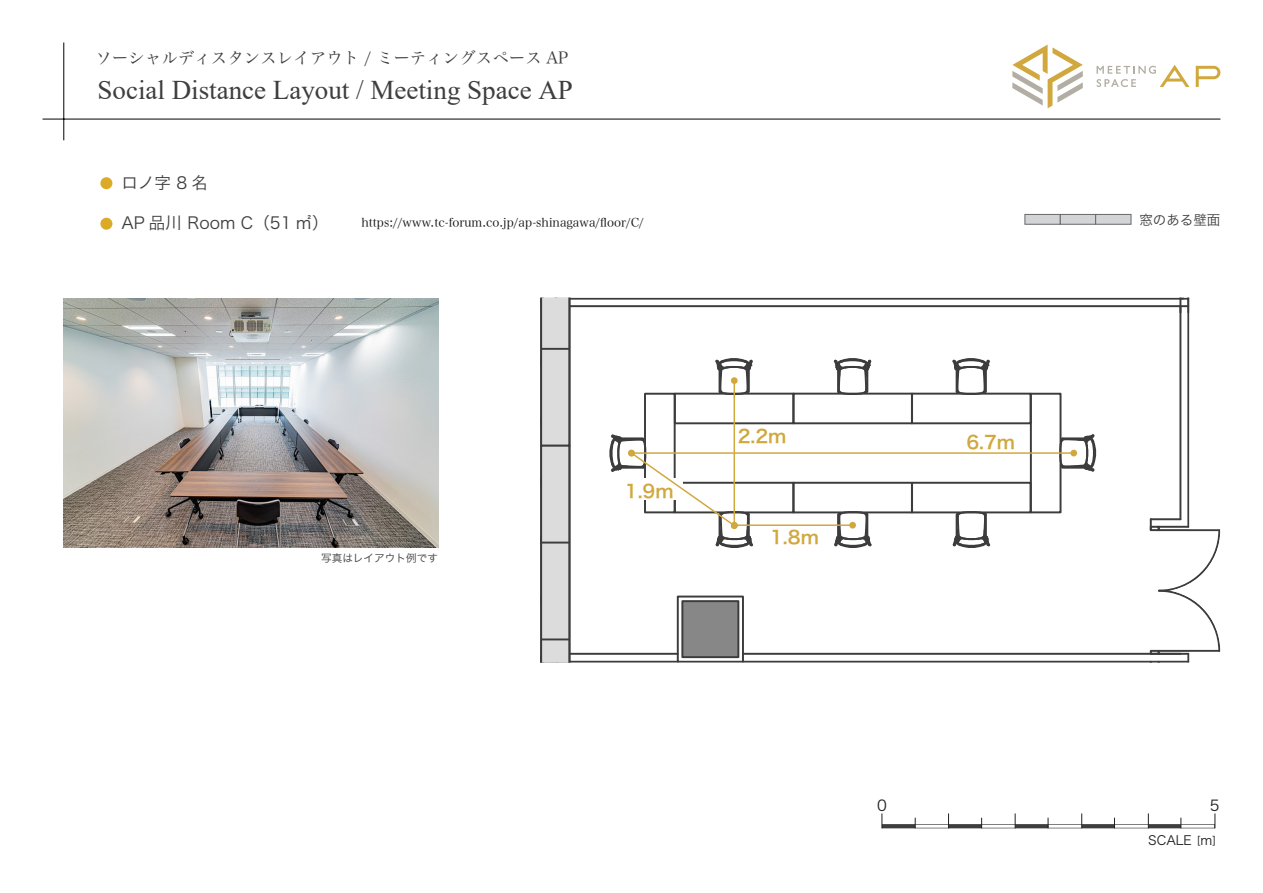
<style>
.page{position:relative;width:1263px;height:893px;background:#fff}
.page>*{position:absolute;margin:0;border:0;box-sizing:border-box;transform-origin:0 0}
.t1{font:27px "Times New Roman";color:#3e3e3f}
.t2{font:18px "Hira Kaku Std W6";color:#d0a83e}
.t3{font:16.5px "Hira Min Std W3";color:#3e3e3f}
.t4{font:16.5px "Hira Kaku Std W3";color:#3e3e3f}
.t5{font:14.85px "Hira Kaku Std W3";color:#231f20}
.t6{font:13.5px "Hira Kaku Std W3";color:#3e3e3f}
.t7{font:12.75px "Hira Kaku Std W3";color:#231f20}
.t8{font:12px "Hira Min Std W3";color:#131412}
.t9{font:10.65px "Hira Kaku Std W3";color:#3e3e3f}
.s1{font-size:10.65px}
</style>
<div class="page">
<img style="left:64px;top:298px;width:374px;height:249px">
<div style="left:100px;top:177px;width:12px;height:12px;background:#dbaa27;border-radius:50%"></div>
<div style="left:100px;top:218px;width:12px;height:12px;background:#dbaa27;border-radius:50%"></div>
<svg style="left:540px;top:298px;width:680px;height:365px"></svg>
<hr style="left:733px;top:381px;width:2px;height:145px;background:#d0a83e">
<div style="left:731px;top:377px;width:7px;height:7px;background:#d0a83e;border-radius:50%"></div>
<div style="left:731px;top:522px;width:7px;height:7px;background:#d0a83e;border-radius:50%"></div>
<svg style="left:883px;top:824px;width:332px;height:4px"></svg>
<hr style="left:915px;top:825px;width:33px;height:3px;background:#fff">
<hr style="left:1181px;top:825px;width:33px;height:3px;background:#fff">
<hr style="left:1115px;top:825px;width:33px;height:3px;background:#fff">
<hr style="left:1048px;top:825px;width:34px;height:3px;background:#fff">
<hr style="left:982px;top:825px;width:33px;height:3px;background:#fff">
<svg style="left:882px;top:813px;width:1px;height:15px"></svg>
<svg style="left:1215px;top:813px;width:1px;height:15px"></svg>
<svg style="left:1148px;top:813px;width:1px;height:15px"></svg>
<svg style="left:1081px;top:813px;width:1px;height:15px"></svg>
<svg style="left:1015px;top:813px;width:1px;height:15px"></svg>
<svg style="left:948px;top:813px;width:1px;height:15px"></svg>
<hr style="left:631px;top:452px;width:443px;height:2px;background:#d0a83e">
<div style="left:1070px;top:450px;width:7px;height:6px;background:#d0a83e;border-radius:50%"></div>
<div style="left:628px;top:450px;width:7px;height:6px;background:#d0a83e;border-radius:50%"></div>
<svg style="left:1196px;top:66px;width:24px;height:21px"></svg>
<svg style="left:1012px;top:45px;width:71px;height:63px"></svg>
<svg style="left:1096px;top:65px;width:93px;height:22px"></svg>
<hr style="left:43px;top:119px;width:1177px;height:1px;background:#030303">
<hr style="left:64px;top:43px;width:1px;height:97px;background:#030303">
<div style="left:1024px;top:214px;width:37px;height:11px;background:#d3d4d5;border:1px solid #67696b"></div>
<div style="left:1060px;top:214px;width:36px;height:11px;background:#d3d4d5;border:1px solid #67696b"></div>
<div style="left:1095px;top:214px;width:36px;height:11px;background:#d3d4d5;border:1px solid #67696b"></div>
<h3 class="t3" style="left:95px;top:46px;width:474px">ソーシャルディスタンスレイアウト / ミーティングスペース AP</h3>
<h1 class="t1" style="left:97px;top:71px;width:477px">Social Distance Layout / Meeting Space AP</h1>
<h3 class="t4" style="left:121px;top:170px;width:88px">ロノ字 8 名</h3>
<h3 class="t4" style="left:121px;top:210px;width:209px">AP 品川 Room C（51 ㎡）</h3>
<p class="t8" style="left:361px;top:214px;width:284px">https://www.tc-forum.co.jp/ap-shinagawa/floor/C/</p>
<p class="t9" style="left:321px;top:550px;width:118px">写真はレイアウト例です</p>
<h2 class="t2" style="left:625px;top:477px;width:50px">1.9m</h2>
<h2 class="t2" style="left:738px;top:422px;width:50px">2.2m</h2>
<h2 class="t2" style="left:770px;top:524px;width:50px">1.8m</h2>
<h2 class="t2" style="left:966px;top:428px;width:50px">6.7m</h2>
<p class="t6" style="left:1139px;top:209px;width:82px">窓のある壁面</p>
<p class="t5" style="left:877px;top:794px;width:11px">0</p>
<p class="t5" style="left:1210px;top:794px;width:11px">5</p>
<p class="t7" style="left:1148px;top:831px;width:69px">SCALE <span class="s1">[</span>m<span class="s1">]</span></p>
</div>
